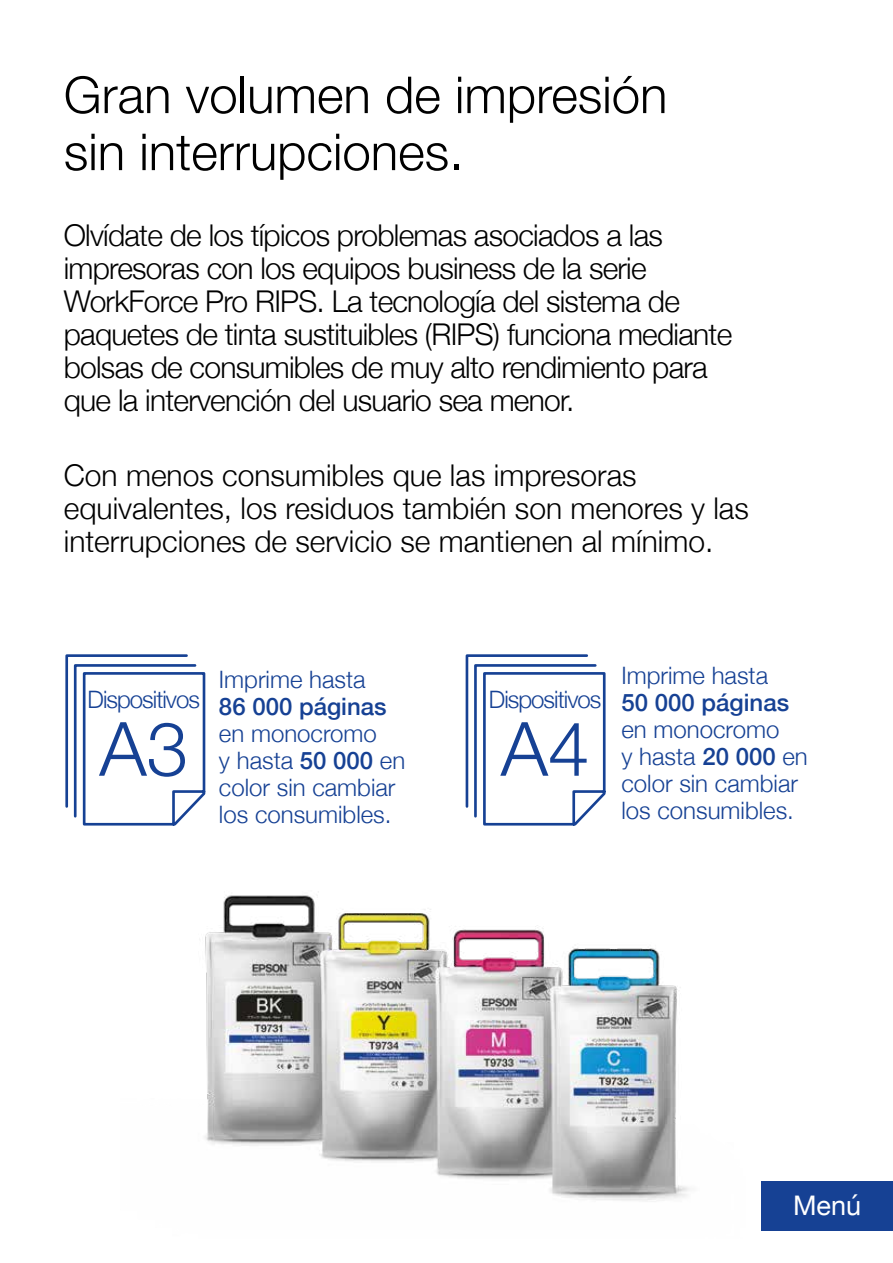
<style>
.page{position:relative;width:893px;height:1263px;background:#fff}
.page>*{position:absolute;margin:0;border:0;box-sizing:border-box;transform-origin:0 0}
.t1{font:300 74.85px "Helvetica Neue";color:#164194}
.t2{font:300 51px/57px "Helvetica Neue";color:#000}
.t3{font:300 30px/33px "Helvetica Neue";letter-spacing:-.025em;color:#000}
.t4{font:300 30px/33px "Helvetica Neue";color:#000}
.t5{font:27px "Helvetica Neue";color:#fff}
.t6{font:300 24px/27px "Helvetica Neue";color:#164194}
.t7{font:500 24px "Helvetica Neue";color:#164194}
.t8{font:300 24px "Helvetica Neue";letter-spacing:-.04em;color:#164194}
.s1{font-weight:500}
</style>
<div class="page">
<img style="left:205px;top:891px;width:484px;height:310px">
<svg style="left:65px;top:654px;width:141px;height:172px"></svg>
<svg style="left:465px;top:654px;width:141px;height:172px"></svg>
<div style="left:761px;top:1181px;width:132px;height:50px;background:#164194"></div>
<h2 class="t2" style="left:64px;top:63px;width:605px">Gran volumen de impresión sin interrupciones.</h2>
<p class="t3" style="left:64px;top:216px;width:670px">Olvídate de los típicos problemas asociados a las impresoras con los equipos business de la serie WorkForce Pro RIPS. La tecnología del sistema de paquetes de tinta sustituibles (RIPS) funciona mediante bolsas de consumibles de muy alto rendimiento para que la intervención del usuario sea menor.</p>
<p class="t4" style="left:64px;top:457px;width:687px">Con menos consumibles que las impresoras equivalentes, los residuos también son menores y las interrupciones de servicio se mantienen al mínimo.</p>
<p class="t8" style="left:88px;top:680px;width:114px">Dispositivos</p>
<h1 class="t1" style="left:99px;top:689px;width:90px">A3</h1>
<p class="t6" style="left:219px;top:664px;width:148px">Imprime hasta</p>
<p class="t7" style="left:219px;top:687px;width:169px">86 000 páginas</p>
<p class="t6" style="left:219px;top:718px;width:188px">en monocromo<br>y hasta <span class="s1">50 000</span> en color sin cambiar los consumibles.</p>
<p class="t8" style="left:489px;top:680px;width:114px">Dispositivos</p>
<h1 class="t1" style="left:501px;top:689px;width:90px">A4</h1>
<p class="t6" style="left:621px;top:661px;width:148px">Imprime hasta</p>
<p class="t7" style="left:621px;top:684px;width:169px">50 000 páginas</p>
<p class="t6" style="left:621px;top:715px;width:188px">en monocromo<br>y hasta <span class="s1">20 000</span> en color sin cambiar los consumibles.</p>
<p class="t5" style="left:793px;top:1186px;width:70px">Menú</p>
</div>
